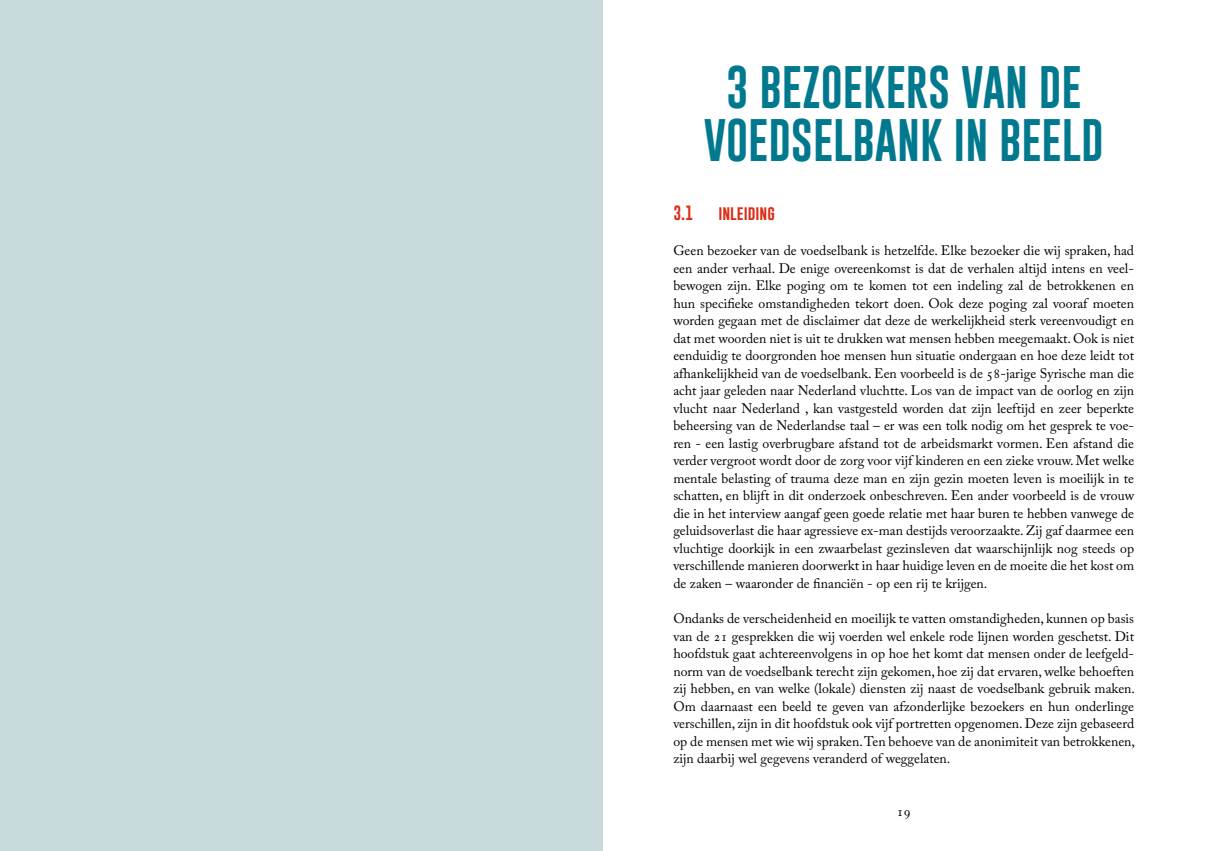
<style>
.page{position:relative;width:1205px;height:851px;background:#fff}
.page>*{position:absolute;margin:0;border:0;box-sizing:border-box;transform-origin:0 0}
.t1{font:43.75px/52.5px "Gobold";color:#00798f;text-align:center}
.t2{font:15px "Gobold";color:#dc2c15}
.t3{font:13.75px/17.5px "Adobe Caslon Pro";color:#000;text-align:justify}
</style>
<div class="page">
<div style="left:0;top:0;width:602px;height:850px;background:#c9dadd"></div>
<h1 class="t1" style="left:704px;top:61px;width:401px">3 BEZOEKERS VAN DE<br>VOEDSELBANK IN BEELD</h1>
<p class="t2" style="left:673px;top:203px;width:21px">3.1</p>
<p class="t2" style="left:718px;top:203px;width:58px">inleiding</p>
<p class="t3" style="left:673px;top:242px;width:462px">Geen bezoeker van de voedselbank is hetzelfde. Elke bezoeker die wij spraken, had een ander verhaal. De enige overeenkomst is dat de verhalen altijd intens en veel&shy;bewogen zijn. Elke poging om te komen tot een indeling zal de betrokkenen en hun specifieke omstandigheden tekort doen. Ook deze poging zal vooraf moeten worden gegaan met de disclaimer dat deze de werkelijkheid sterk vereenvoudigt en dat met woorden niet is uit te drukken wat mensen hebben meegemaakt. Ook is niet eenduidig te doorgronden hoe mensen hun situatie ondergaan en hoe deze leidt tot afhankelijkheid van de voedselbank. Een voorbeeld is de 58-jarige Syrische man die acht jaar geleden naar Nederland vluchtte. Los van de impact van de oorlog en zijn vlucht naar Nederland , kan vastgesteld worden dat zijn leeftijd en zeer beperkte beheersing van de Nederlandse taal – er was een tolk nodig om het gesprek te voe&shy;ren - een lastig overbrugbare afstand tot de arbeidsmarkt vormen. Een afstand die verder vergroot wordt door de zorg voor vijf kinderen en een zieke vrouw. Met welke mentale belasting of trauma deze man en zijn gezin moeten leven is moeilijk in te schatten, en blijft in dit onderzoek onbeschreven. Een ander voorbeeld is de vrouw die in het interview aangaf geen goede relatie met haar buren te hebben vanwege de geluidsoverlast die haar agressieve ex-man destijds veroorzaakte. Zij gaf daarmee een vluchtige doorkijk in een zwaarbelast gezinsleven dat waarschijnlijk nog steeds op verschillende manieren doorwerkt in haar huidige leven en de moeite die het kost om de zaken – waaronder de financiën - op een rij te krijgen.</p>
<p class="t3" style="left:673px;top:609px;width:463px">Ondanks de verscheidenheid en moeilijk te vatten omstandigheden, kunnen op basis van de 21 gesprekken die wij voerden wel enkele rode lijnen worden geschetst. Dit hoofdstuk gaat achtereenvolgens in op hoe het komt dat mensen onder de leefgeld&shy;norm van de voedselbank terecht zijn gekomen, hoe zij dat ervaren, welke behoeften zij hebben, en van welke (lokale) diensten zij naast de voedselbank gebruik maken.<br>Om daarnaast een beeld te geven van afzonderlijke bezoekers en hun onderlinge verschillen, zijn in dit hoofdstuk ook vijf portretten opgenomen. Deze zijn gebaseerd op de mensen met wie wij spraken. Ten behoeve van de anonimiteit van betrokkenen, zijn daarbij wel gegevens veranderd of weggelaten.</p>
<p class="t3" style="left:897px;top:802px;width:15px">19</p>
</div>
